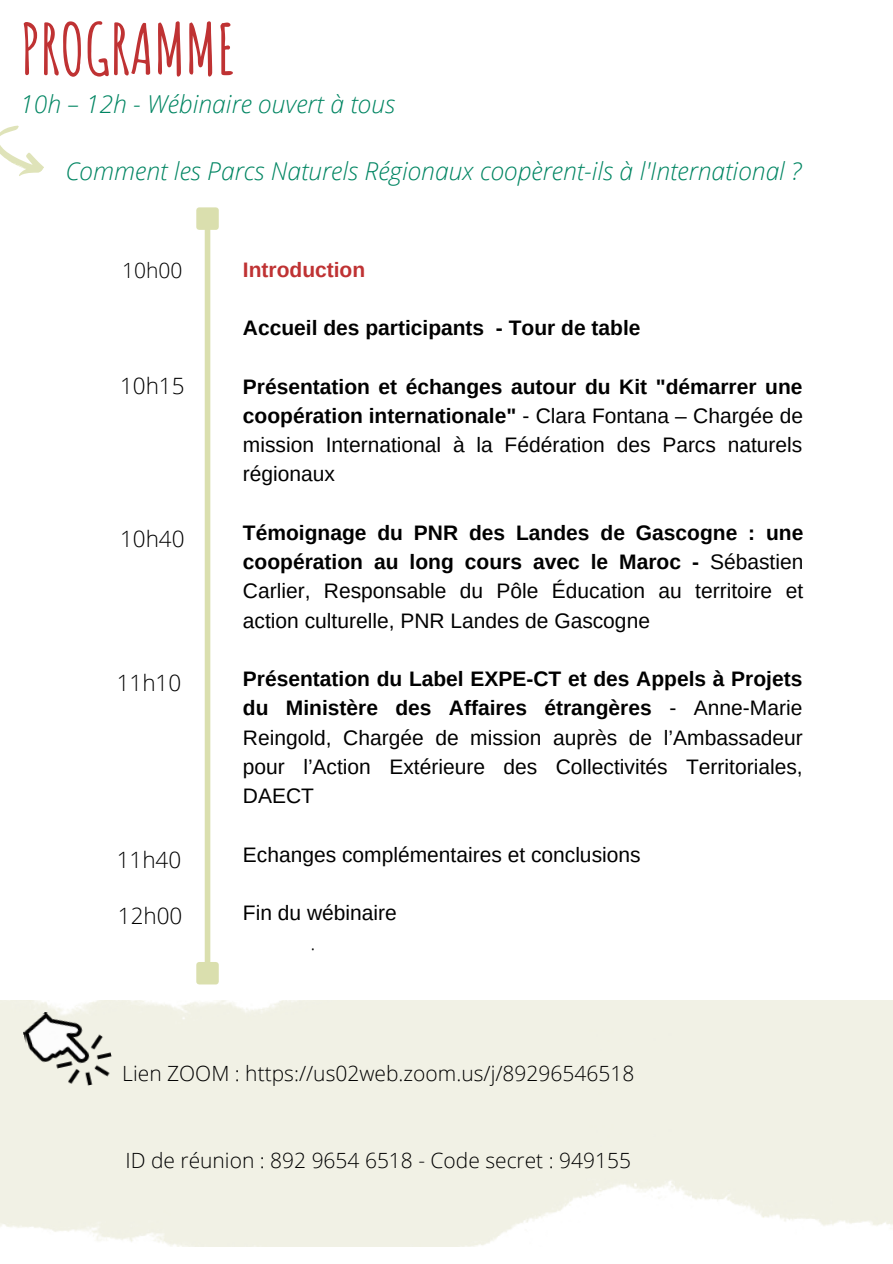
<style>
.page{position:relative;width:893px;height:1264px;background:#fff}
.page>*{position:absolute;margin:0;border:0;box-sizing:border-box;transform-origin:0 0}
.t1{font:700 69px "Amatic SC";color:#bf3233}
.t2{font:italic 300 24.6px "Open Sans";color:#008562}
.t3{font:300 22.5px "Open Sans";color:#000}
.t4{font:21px/29.2px "Arimo";color:#000;text-align:justify}
.t5{font:300 21px "Open Sans";color:#000}
.t6{font:700 21px "Arimo";color:#000}
.t7{font:700 21px "Arimo";color:#bf3233}
.s1{font-weight:700}
</style>
<div class="page">
<div style="left:205px;top:230px;width:5px;height:732px;background:#dadfae"></div>
<div style="left:199px;top:210px;width:17px;height:17px;background:#dadfae"></div>
<div style="left:199px;top:964px;width:17px;height:17px;background:#dadfae"></div>
<img style="left:20px;top:1000px;width:97px;height:96px">
<svg style="left:0;top:125px;width:44px;height:51px"></svg>
<h1 class="t1" style="left:20px;top:5px;width:217px">PROGRAMME</h1>
<p class="t2" style="left:20px;top:86px;width:376px">10h – 12h - Wébinaire ouvert à tous</p>
<p class="t2" style="left:65px;top:154px;width:737px">Comment les Parcs Naturels Régionaux coopèrent-ils à l'International ?</p>
<p class="t5" style="left:122px;top:255px;width:62px">10h00</p>
<p class="t3" style="left:120px;top:370px;width:66px">10h15</p>
<p class="t3" style="left:120px;top:522px;width:66px">10h40</p>
<p class="t3" style="left:117px;top:667px;width:66px">11h10</p>
<p class="t3" style="left:117px;top:843px;width:66px">11h40</p>
<p class="t3" style="left:118px;top:900px;width:66px">12h00</p>
<p class="t7" style="left:243px;top:258px;width:124px">Introduction</p>
<p class="t6" style="left:243px;top:316px;width:399px">Accueil des participants - Tour de table</p>
<p class="t4" style="left:243px;top:372px;width:561px"><span class="s1">Présentation et échanges autour du Kit "démarrer une coopération internationale"</span> - Clara Fontana – Chargée de mission International à la Fédération des Parcs naturels régionaux</p>
<p class="t4" style="left:243px;top:518px;width:562px"><span class="s1">Témoignage du PNR des Landes de Gascogne : une coopération au long cours avec le Maroc -</span> Sébastien Carlier, Responsable du Pôle Éducation au territoire et action culturelle, PNR Landes de Gascogne</p>
<p class="t4" style="left:243px;top:664px;width:561px"><span class="s1">Présentation du Label EXPE-CT et des Appels à Projets du Ministère des Affaires étrangères</span> - Anne-Marie Reingold, Chargée de mission auprès de l’Ambassadeur pour l’Action Extérieure des Collectivités Territoriales, DAECT</p>
<p class="t4" style="left:243px;top:839px;width:399px">Echanges complémentaires et conclusions</p>
<p class="t4" style="left:243px;top:898px;width:155px">Fin du wébinaire</p>
<p class="t5" style="left:310px;top:927px;width:6px">.</p>
<p class="t5" style="left:122px;top:1058px;width:513px">Lien ZOOM : https://us02web.zoom.us/j/89296546518</p>
<p class="t5" style="left:125px;top:1145px;width:507px">ID de réunion : 892 9654 6518 - Code secret : 949155</p>
</div>
